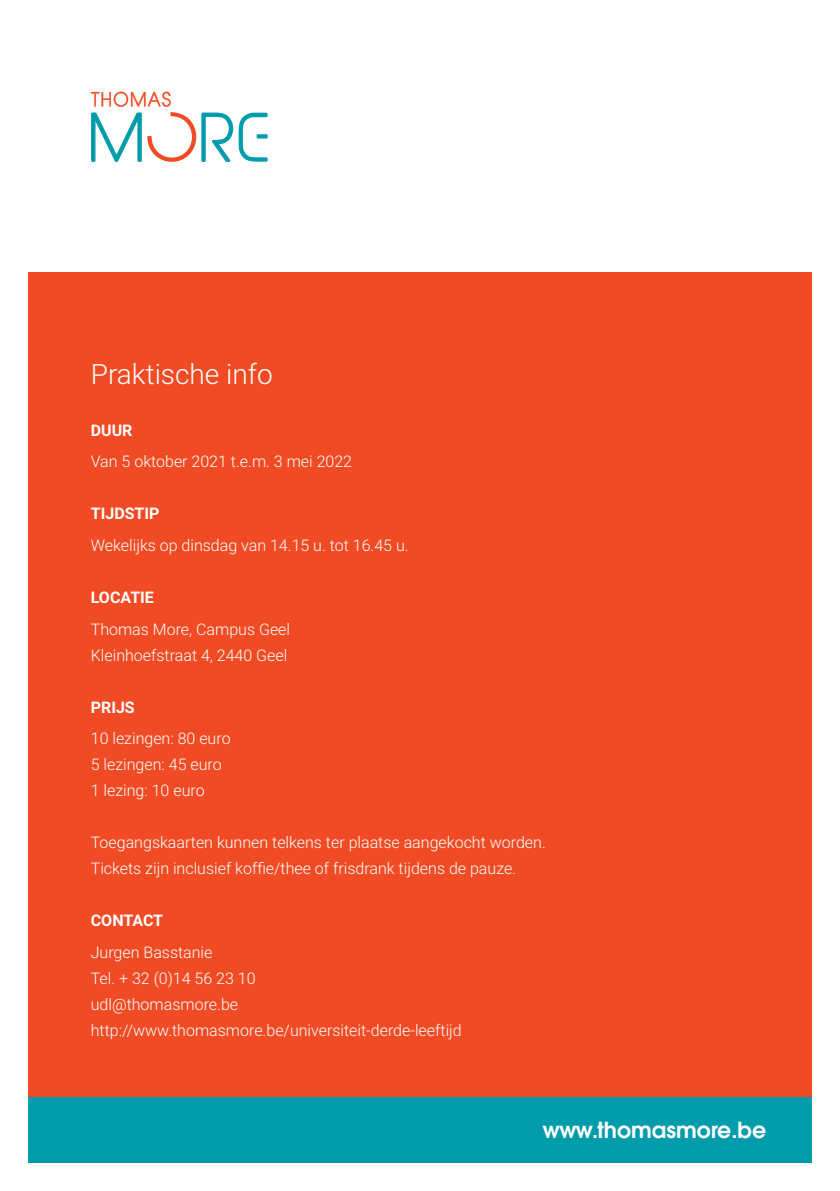
<style>
.page{position:relative;width:840px;height:1191px;background:#fff}
.page>*{position:absolute;margin:0;border:0;box-sizing:border-box;transform-origin:0 0}
.t1{font:300 28px "Roboto";color:#fff}
.t2{font:600 22px "ITC Avant Garde Std";color:#fff}
.t3{font:300 16px "Roboto";color:#fff}
.t4{font:700 16px "Roboto";color:#fff}
</style>
<div class="page">
<div style="left:28px;top:272px;width:783px;height:890px;background:#f04b24"></div>
<svg style="left:91px;top:92px;width:176px;height:70px"></svg>
<div style="left:28px;top:1097px;width:783px;height:65px;background:#009cab"></div>
<p class="t1" style="left:91px;top:354px;width:183px">Praktische info</p>
<p class="t4" style="left:91px;top:418px;width:43px">DUUR</p>
<p class="t3" style="left:91px;top:450px;width:263px">Van 5 oktober 2021 t.e.m. 3 mei 2022</p>
<p class="t4" style="left:91px;top:502px;width:70px">TIJDSTIP</p>
<p class="t3" style="left:91px;top:534px;width:319px">Wekelijks op dinsdag van 14.15 u. tot 16.45 u.</p>
<p class="t4" style="left:91px;top:586px;width:65px">LOCATIE</p>
<p class="t3" style="left:91px;top:618px;width:201px">Thomas More, Campus Geel</p>
<p class="t3" style="left:91px;top:644px;width:198px">Kleinhoefstraat 4, 2440 Geel</p>
<p class="t4" style="left:91px;top:696px;width:45px">PRIJS</p>
<p class="t3" style="left:91px;top:727px;width:141px">10 lezingen: 80 euro</p>
<p class="t3" style="left:91px;top:753px;width:132px">5 lezingen: 45 euro</p>
<p class="t3" style="left:91px;top:779px;width:115px">1 lezing: 10 euro</p>
<p class="t3" style="left:91px;top:831px;width:456px">Toegangskaarten kunnen telkens ter plaatse aangekocht worden.</p>
<p class="t3" style="left:91px;top:857px;width:426px">Tickets zijn inclusief koffie/thee of frisdrank tijdens de pauze.</p>
<p class="t4" style="left:91px;top:909px;width:74px">CONTACT</p>
<p class="t3" style="left:91px;top:941px;width:123px">Jurgen Basstanie</p>
<p class="t3" style="left:91px;top:967px;width:166px">Tel. + 32 (0)14 56 23 10</p>
<p class="t3" style="left:91px;top:993px;width:149px">udl@thomasmore.be</p>
<p class="t3" style="left:91px;top:1019px;width:372px">http://www.thomasmore.be/universiteit-derde-leeftijd</p>
<p class="t2" style="left:542px;top:1115px;width:225px">www.thomasmore.be</p>
</div>
